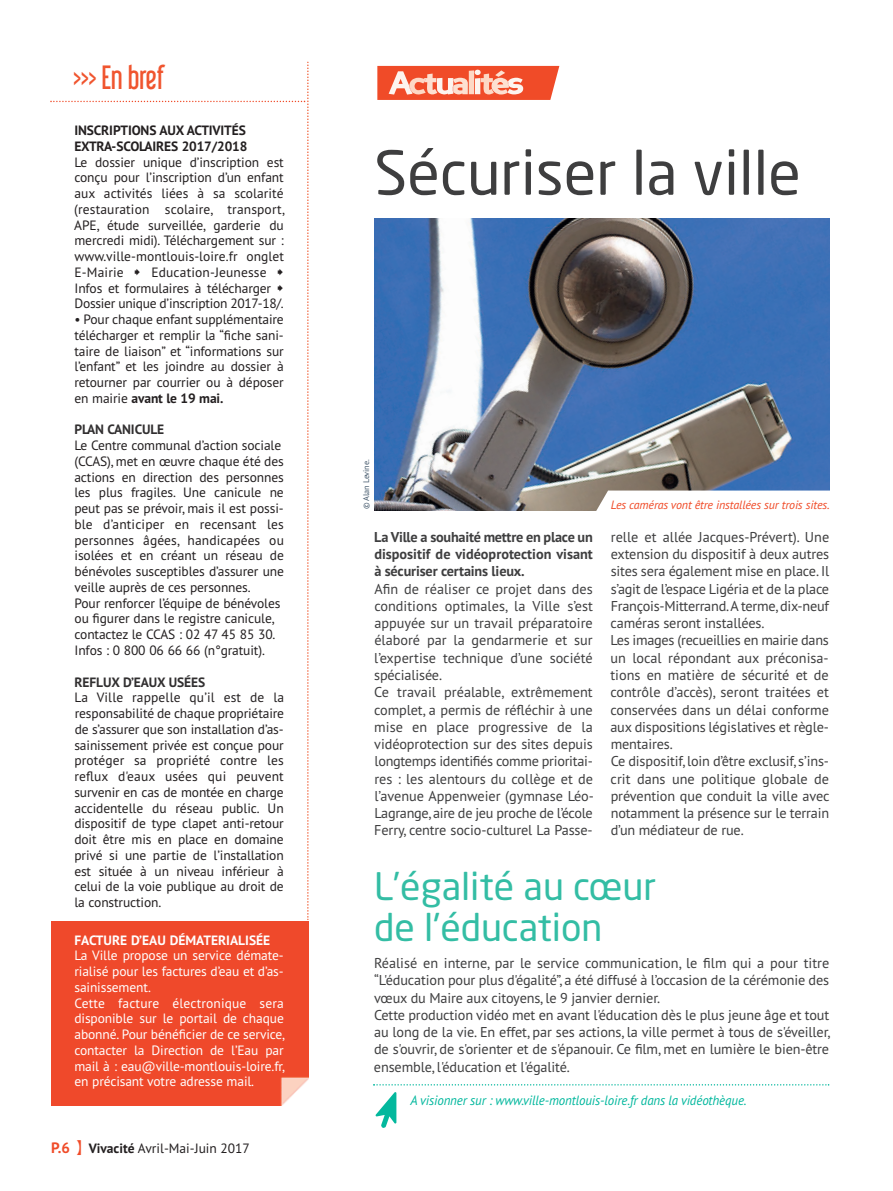
<style>
.page{position:relative;width:893px;height:1191px;background:#fff}
.page>*{position:absolute;margin:0;border:0;box-sizing:border-box;transform-origin:0 0}
.t1{font:60px "Neo Sans Std";color:#3e3e3f}
.t2{font:37.5px/40.5px "Neo Sans Std";color:#33bda4}
.t3{font:30px "Libel Suit";color:#f0552f}
.t4{font:700 15px "PT Sans";color:#f04b28}
.t5{font:14.25px/17.2px "PT Sans";letter-spacing:-.01em;color:#3e3e3f}
.t6{font:700 14.25px/17.2px "PT Sans";letter-spacing:-.005em;color:#3e3e3f;text-align:justify}
.t7{font:13.5px/15.8px "PT Sans";letter-spacing:-.01em;color:#231f20;text-align:justify}
.t8{font:13.5px/15.8px "PT Sans";letter-spacing:-.01em;color:#fff}
.t9{font:italic 13.5px "PT Sans";letter-spacing:-.01em;color:#00b79d;scale:.96 1}
.t10{font:700 13.5px/15.8px "PT Sans";letter-spacing:-.01em;color:#231f20}
.t11{font:700 13.5px "PT Sans";letter-spacing:-.01em;color:#312f30}
.t12{font:700 13.5px "PT Sans";color:#fff}
.t13{font:italic 12px "PT Sans";letter-spacing:-.01em;color:#f04b28}
.t14{font:8.25px "PT Sans";letter-spacing:-.01em;color:#42576a}
.s1{font-weight:700}
</style>
<div class="page">
<img style="left:374px;top:219px;width:455px;height:291px">
<svg style="left:588px;top:490px;width:242px;height:21px"></svg>
<svg style="left:377px;top:66px;width:182px;height:34px;background:#f37b5f"></svg>
<div style="left:51px;top:921px;width:258px;height:184px;background:#ef492b"></div>
<svg style="left:373px;top:1084px;width:456px;height:1px"></svg>
<svg style="left:375px;top:1092px;width:21px;height:36px"></svg>
<svg style="left:50px;top:62px;width:258px;height:858px"></svg>
<h3 class="t3" style="left:73px;top:59px;width:94px">&gt;&gt;&gt; En bref</h3>
<p class="t10" style="left:74px;top:122px;width:174px">INSCRIPTIONS AUX ACTIVITÉS<br>EXTRA-SCOLAIRES 2017/2018</p>
<p class="t7" style="left:74px;top:154px;width:212px">Le dossier unique d’inscription est conçu pour l’inscription d’un enfant aux activités liées à sa scolarité (restauration scolaire, transport, APE, étude surveillée, garderie du mercredi midi). Téléchargement sur : www.ville-montlouis-loire.fr onglet E-Mairie</p>
<p class="t7" style="left:75px;top:264px;width:211px;text-align:left;text-indent:77px">Education-Jeunesse<br>Infos et formulaires à télécharger<br>Dossier unique d’inscription 2017-18/.</p>
<p class="t7" style="left:74px;top:311px;width:211px">• Pour chaque enfant supplémentaire télécharger et remplir la “fiche sani&shy;taire de liaison” et “informations sur l’enfant” et les joindre au dossier à retourner par courrier ou à déposer en mairie <span class="s1">avant le 19 mai.</span></p>
<p class="t11" style="left:74px;top:421px;width:91px">PLAN CANICULE</p>
<p class="t7" style="left:74px;top:437px;width:211px;text-align:left">Le Centre communal d’action sociale (CCAS), met en œuvre chaque été des actions en direction des personnes les plus fragiles. Une canicule ne peut pas se prévoir, mais il est possi&shy;ble d’anticiper en recensant les personnes âgées, handicapées ou isolées et en créant un réseau de bénévoles susceptibles d’assurer une veille auprès de ces personnes.<br>Pour renforcer l’équipe de bénévoles ou figurer dans le registre canicule, contactez le CCAS : 02 47 45 85 30.<br>Infos : 0 800 06 66 66 (n°gratuit).</p>
<p class="t11" style="left:75px;top:673px;width:132px">REFLUX D’EAUX USÉES</p>
<p class="t7" style="left:74px;top:689px;width:211px">La Ville rappelle qu’il est de la responsabilité de chaque propriétaire de s’assurer que son installation d’as&shy;sainissement privée est conçue pour protéger sa propriété contre les reflux d'eaux usées qui peuvent survenir en cas de montée en charge accidentelle du réseau public. Un dispositif de type clapet anti-retour doit être mis en place en domaine privé si une partie de l’installation est située à un niveau inférieur à celui de la voie publique au droit de la construction.</p>
<p class="t12" style="left:74px;top:931px;width:197px">FACTURE D’EAU DÉMATERIALISÉE</p>
<p class="t8" style="left:74px;top:947px;width:212px">La Ville propose un service démate&shy;rialisé pour les factures d’eau et d’as&shy;sainissement.<br>Cette facture électronique sera disponible sur le portail de chaque abonné. Pour bénéficier de ce service, contacter la Direction de l’Eau par mail à : eau@ville-montlouis-loire.fr, en précisant votre adresse mail.</p>
<p class="t4" style="left:51px;top:1137px;width:20px">P.6</p>
<p class="t7" style="left:89px;top:1139px;width:163px"><span class="s1">Vivacité</span> Avril-Mai-Juin 2017</p>
<h1 class="t1" style="left:374px;top:150px;width:428px">Sécuriser la ville</h1>
<p class="t14" style="left:361px;top:509px;width:52px;rotate:-90deg">© Alan Levine.</p>
<p class="t6" style="left:374px;top:528px;width:220px">La Ville a souhaité mettre en place un dispositif de vidéoprotection visant à sécuriser certains lieux.</p>
<p class="t5" style="left:374px;top:580px;width:221px">Afin de réaliser ce projet dans des conditions optimales, la Ville s’est appuyée sur un travail préparatoire élaboré par la gendarmerie et sur l’expertise technique d’une société spécialisée.<br>Ce travail préalable, extrêmement complet, a permis de réfléchir à une mise en place progressive de la vidéoprotection sur des sites depuis longtemps identifiés comme prioritai&shy;res : les alentours du collège et de l’avenue Appenweier (gymnase Léo-Lagrange, aire de jeu proche de l’école Ferry, centre socio-culturel La Passe-</p>
<p class="t13" style="left:611px;top:497px;width:220px">Les caméras vont être installées sur trois sites.</p>
<p class="t5" style="left:610px;top:528px;width:221px">relle et allée Jacques-Prévert). Une extension du dispositif à deux autres sites sera également mise en place. Il s’agit de l’espace Ligéria et de la place François-Mitterrand. A terme, dix-neuf caméras seront installées.<br>Les images (recueillies en mairie dans un local répondant aux préconisa&shy;tions en matière de sécurité et de contrôle d’accès), seront traitées et conservées dans un délai conforme aux dispositions législatives et règle&shy;mentaires.<br>Ce dispositif, loin d’être exclusif, s’ins&shy;crit dans une politique globale de prévention que conduit la ville avec notamment la présence sur le terrain d’un médiateur de rue.</p>
<h2 class="t2" style="left:374px;top:870px;width:284px">L’égalité au cœur de l'éducation</h2>
<p class="t5" style="left:374px;top:954px;width:458px">Réalisé en interne, par le service communication, le film qui a pour titre “L'éducation pour plus d'égalité”, a été diffusé à l’occasion de la cérémonie des vœux du Maire aux citoyens, le 9 janvier dernier.<br>Cette production vidéo met en avant l'éducation dès le plus jeune âge et tout au long de la vie. En effet, par ses actions, la ville permet à tous de s'éveiller, de s'ouvrir, de s'orienter et de s'épanouir. Ce film, met en lumière le bien-être ensemble, l'éducation et l'égalité.</p>
<p class="t9" style="left:411px;top:1092px;width:352px">A visionner sur : www.ville-montlouis-loire.fr dans la vidéothèque.</p>
</div>
